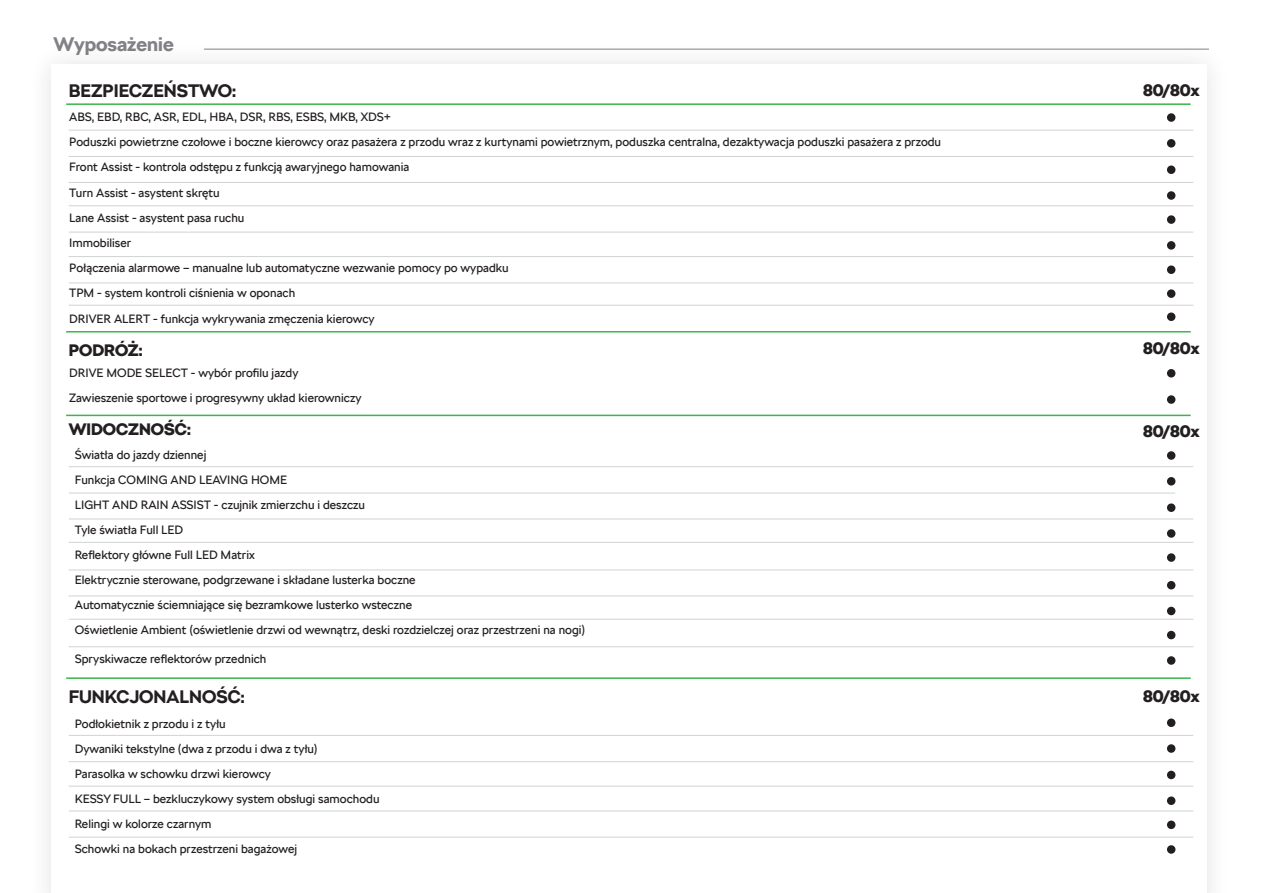
<style>
.page{position:relative;width:1263px;height:893px;background:#fff}
.page>*{position:absolute;margin:0;border:0;box-sizing:border-box;transform-origin:0 0}
._04_Subhead_17pt{font:700 19.5px "SKODA Next";color:#808285}
._04_Subhead_17pt-2{font:700 18px "SKODA Next";color:#231f20}
._04_Subhead_17pt-3{font:900 16.5px "SKODA Next";color:#231f20}
.t1{font:12px "SKODA Next";color:#231f20}
.s1{font-weight:900;font-size:16.5px}
</style>
<div class="page">
<div style="left:27px;top:41px;width:1203px;height:852px;background:#fafafa"></div>
<div style="left:51px;top:65px;width:1156px;height:828px;background:#fff"></div>
<hr style="left:69px;top:130px;width:1124px;height:1px;background:#d1d2d4">
<hr style="left:69px;top:466px;width:1124px;height:1px;background:#d1d2d4">
<hr style="left:69px;top:735px;width:1124px;height:1px;background:#d1d2d4">
<hr style="left:66px;top:331px;width:1125px;height:2px;background:#3ab54a">
<hr style="left:66px;top:103px;width:1125px;height:2px;background:#3ab54a">
<hr style="left:66px;top:415px;width:1125px;height:1px;background:#3ab54a">
<hr style="left:66px;top:677px;width:1125px;height:2px;background:#3ab54a">
<hr style="left:69px;top:182px;width:1124px;height:1px;background:#d1d2d4">
<hr style="left:69px;top:519px;width:1124px;height:1px;background:#d1d2d4">
<hr style="left:69px;top:786px;width:1124px;height:1px;background:#d1d2d4">
<hr style="left:69px;top:596px;width:1124px;height:1px;background:#d1d2d4">
<hr style="left:69px;top:256px;width:1124px;height:1px;background:#d1d2d4">
<hr style="left:69px;top:156px;width:1124px;height:1px;background:#d1d2d4">
<hr style="left:69px;top:493px;width:1106px;height:1px;background:#d1d2d4">
<hr style="left:69px;top:761px;width:1124px;height:1px;background:#d1d2d4">
<hr style="left:69px;top:570px;width:1124px;height:1px;background:#d1d2d4">
<hr style="left:69px;top:837px;width:1124px;height:1px;background:#d1d2d4">
<hr style="left:69px;top:232px;width:1124px;height:1px;background:#d1d2d4">
<hr style="left:69px;top:205px;width:1124px;height:1px;background:#d1d2d4">
<hr style="left:69px;top:542px;width:1124px;height:1px;background:#d1d2d4">
<hr style="left:69px;top:811px;width:1124px;height:1px;background:#d1d2d4">
<hr style="left:69px;top:619px;width:1124px;height:1px;background:#d1d2d4">
<hr style="left:69px;top:646px;width:1124px;height:1px;background:#d1d2d4">
<hr style="left:69px;top:283px;width:1124px;height:1px;background:#d1d2d4">
<hr style="left:69px;top:305px;width:1124px;height:1px;background:#d1d2d4">
<div style="left:1167px;top:113px;width:8px;height:9px;background:#231f20;border-radius:50%"></div>
<div style="left:1167px;top:451px;width:8px;height:9px;background:#231f20;border-radius:50%"></div>
<div style="left:1167px;top:718px;width:8px;height:9px;background:#231f20;border-radius:50%"></div>
<div style="left:1167px;top:369px;width:8px;height:9px;background:#231f20;border-radius:50%"></div>
<div style="left:1167px;top:395px;width:8px;height:9px;background:#231f20;border-radius:50%"></div>
<div style="left:1167px;top:165px;width:8px;height:9px;background:#231f20;border-radius:50%"></div>
<div style="left:1167px;top:503px;width:8px;height:9px;background:#231f20;border-radius:50%"></div>
<div style="left:1167px;top:771px;width:8px;height:8px;background:#231f20;border-radius:50%"></div>
<div style="left:1167px;top:581px;width:8px;height:8px;background:#231f20;border-radius:50%"></div>
<div style="left:1167px;top:845px;width:8px;height:9px;background:#231f20;border-radius:50%"></div>
<div style="left:1167px;top:215px;width:8px;height:9px;background:#231f20;border-radius:50%"></div>
<div style="left:1167px;top:553px;width:8px;height:9px;background:#231f20;border-radius:50%"></div>
<div style="left:1167px;top:820px;width:8px;height:9px;background:#231f20;border-radius:50%"></div>
<div style="left:1167px;top:631px;width:8px;height:8px;background:#231f20;border-radius:50%"></div>
<div style="left:1167px;top:656px;width:8px;height:9px;background:#231f20;border-radius:50%"></div>
<div style="left:1167px;top:139px;width:8px;height:9px;background:#231f20;border-radius:50%"></div>
<div style="left:1167px;top:477px;width:8px;height:8px;background:#231f20;border-radius:50%"></div>
<div style="left:1167px;top:744px;width:8px;height:9px;background:#231f20;border-radius:50%"></div>
<div style="left:1167px;top:191px;width:8px;height:9px;background:#231f20;border-radius:50%"></div>
<div style="left:1167px;top:529px;width:8px;height:9px;background:#231f20;border-radius:50%"></div>
<div style="left:1167px;top:796px;width:8px;height:9px;background:#231f20;border-radius:50%"></div>
<div style="left:1167px;top:607px;width:8px;height:8px;background:#231f20;border-radius:50%"></div>
<div style="left:1167px;top:241px;width:8px;height:9px;background:#231f20;border-radius:50%"></div>
<div style="left:1167px;top:265px;width:8px;height:9px;background:#231f20;border-radius:50%"></div>
<div style="left:1167px;top:289px;width:8px;height:9px;background:#231f20;border-radius:50%"></div>
<div style="left:1167px;top:312px;width:8px;height:9px;background:#231f20;border-radius:50%"></div>
<p class="_04_Subhead_17pt" style="left:53px;top:32px;width:122px">Wyposażenie</p>
<p class="_04_Subhead_17pt-2" style="left:69px;top:80px;width:169px">BEZPIECZEŃSTWO:</p>
<p class="t1" style="left:69px;top:109px;width:323px">ABS, EBD, RBC, ASR, EDL, HBA, DSR, RBS, ESBS, MKB, XDS+</p>
<p class="t1" style="left:69px;top:135px;width:873px">Poduszki powietrzne czołowe i boczne kierowcy oraz pasażera z przodu wraz z kurtynami powietrznym, poduszka centralna, dezaktywacja poduszki pasażera z przodu</p>
<p class="t1" style="left:69px;top:160px;width:342px">Front Assist - kontrola odstępu z funkcją awaryjnego hamowania</p>
<p class="t1" style="left:69px;top:186px;width:152px">Turn Assist - asystent skrętu</p>
<p class="t1" style="left:69px;top:211px;width:177px">Lane Assist - asystent pasa ruchu</p>
<p class="t1" style="left:69px;top:236px;width:64px">Immobiliser</p>
<p class="t1" style="left:69px;top:261px;width:441px">Połączenia alarmowe – manualne lub automatyczne wezwanie pomocy po wypadku</p>
<p class="t1" style="left:69px;top:286px;width:227px">TPM - system kontroli ciśnienia w oponach</p>
<p class="t1" style="left:69px;top:311px;width:307px">DRIVER ALERT - funkcja wykrywania zmęczenia kierowcy</p>
<p class="_04_Subhead_17pt-3" style="left:69px;top:340px;width:75px">PODRÓŻ:</p>
<p class="t1" style="left:69px;top:366px;width:231px">DRIVE MODE SELECT - wybór profilu jazdy</p>
<p class="t1" style="left:69px;top:391px;width:294px">Zawieszenie sportowe i progresywny układ kierowniczy</p>
<p class="_04_Subhead_17pt-3" style="left:69px;top:419px;width:123px">WIDOCZNOŚĆ:</p>
<p class="t1" style="left:75px;top:447px;width:133px">Światła do jazdy dziennej</p>
<p class="t1" style="left:75px;top:473px;width:214px">Funkcja COMING AND LEAVING HOME</p>
<p class="t1" style="left:75px;top:498px;width:292px">LIGHT AND RAIN ASSIST - czujnik zmierzchu i deszczu</p>
<p class="t1" style="left:75px;top:523px;width:110px">Tyle światła Full LED</p>
<p class="t1" style="left:75px;top:548px;width:181px">Reflektory główne Full LED Matrix</p>
<p class="t1" style="left:75px;top:573px;width:342px">Elektrycznie sterowane, podgrzewane i składane lusterka boczne</p>
<p class="t1" style="left:75px;top:598px;width:339px">Automatycznie ściemniające się bezramkowe lusterko wsteczne</p>
<p class="t1" style="left:75px;top:623px;width:512px">Oświetlenie Ambient (oświetlenie drzwi od wewnątrz, deski rozdzielczej oraz przestrzeni na nogi)</p>
<p class="t1" style="left:75px;top:652px;width:193px">Spryskiwacze reflektorów przednich</p>
<p class="_04_Subhead_17pt-2" style="left:69px;top:686px;width:177px">FUNKCJONALNOŚĆ<span class="s1">:</span></p>
<p class="t1" style="left:75px;top:716px;width:152px">Podłokietnik z przodu i z tyłu</p>
<p class="t1" style="left:75px;top:741px;width:244px">Dywaniki tekstylne (dwa z przodu i dwa z tyłu)</p>
<p class="t1" style="left:75px;top:766px;width:198px">Parasolka w schowku drzwi kierowcy</p>
<p class="t1" style="left:75px;top:791px;width:306px">KESSY FULL – bezkluczykowy system obsługi samochodu</p>
<p class="t1" style="left:75px;top:817px;width:138px">Relingi w kolorze czarnym</p>
<p class="t1" style="left:75px;top:842px;width:224px">Schowki na bokach przestrzeni bagażowej</p>
<p class="_04_Subhead_17pt-3" style="left:1143px;top:80px;width:58px">80/80x</p>
<p class="_04_Subhead_17pt-3" style="left:1143px;top:338px;width:58px">80/80x</p>
<p class="_04_Subhead_17pt-3" style="left:1143px;top:422px;width:58px">80/80x</p>
<p class="_04_Subhead_17pt-3" style="left:1143px;top:686px;width:58px">80/80x</p>
</div>
